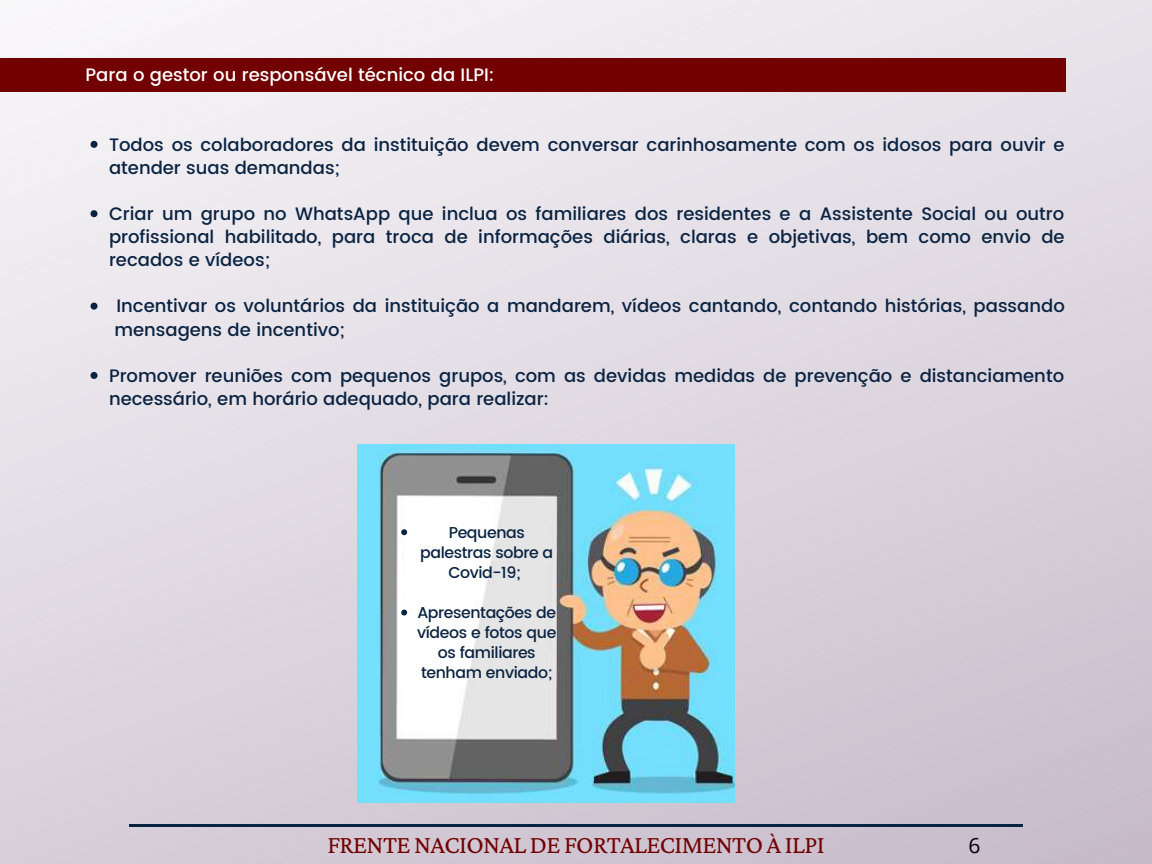
<style>
.page{position:relative;width:1152px;height:864px;background:#fff}
.page>*{position:absolute;margin:0;border:0;box-sizing:border-box;transform-origin:0 0}
.t1{font:25.95px "Crimson Pro";letter-spacing:-.025em;color:#720000}
.t2{font:21px "Open Sans";color:#000}
.t3{font:500 18px/23.1px "Poppins";color:#092342}
.t4{font:500 18px "Poppins";color:#fff}
.t5{font:500 15.75px/20.1px "Poppins";letter-spacing:-.025em;color:#092342;text-align:center}
</style>
<div class="page">
<img style="left:0;top:0;width:1152px;height:864px">
<div style="left:0;top:58px;width:1066px;height:34px;background:#720000"></div>
<svg style="left:91px;top:141px;width:7px;height:7px"></svg>
<svg style="left:91px;top:210px;width:7px;height:7px"></svg>
<svg style="left:91px;top:303px;width:7px;height:7px"></svg>
<svg style="left:91px;top:372px;width:7px;height:7px"></svg>
<img style="left:357px;top:444px;width:377px;height:359px">
<svg style="left:401px;top:529px;width:6px;height:6px"></svg>
<svg style="left:401px;top:610px;width:6px;height:6px"></svg>
<hr style="left:130px;top:824px;width:893px;height:2px;background:#092342">
<p class="t4" style="left:86px;top:65px;width:410px">Para o gestor ou responsável técnico da ILPI:</p>
<p class="t3" style="left:109px;top:133px;width:957px">Todos os colaboradores da instituição devem conversar carinhosamente com os idosos para ouvir e atender suas demandas;</p>
<p class="t3" style="left:109px;top:202px;width:957px;text-align:justify">Criar um grupo no WhatsApp que inclua os familiares dos residentes e a Assistente Social ou outro profissional habilitado, para troca de informações diárias, claras e objetivas, bem como envio de recados e vídeos;</p>
<p class="t3" style="left:114px;top:295px;width:952px">Incentivar os voluntários da instituição a mandarem, vídeos cantando, contando histórias, passando mensagens de incentivo;</p>
<p class="t3" style="left:109px;top:364px;width:957px">Promover reuniões com pequenos grupos, com as devidas medidas de prevenção e distanciamento necessário, em horário adequado, para realizar:</p>
<p class="t5" style="left:420px;top:522px;width:135px">Pequenas palestras sobre a<br>Covid-19;</p>
<p class="t5" style="left:417px;top:603px;width:141px">Apresentações de vídeos e fotos que os familiares tenham enviado;</p>
<h1 class="t1" style="left:327px;top:830px;width:499px">FRENTE NACIONAL DE FORTALECIMENTO À ILPI</h1>
<p class="t2" style="left:968px;top:830px;width:13px">6</p>
</div>
